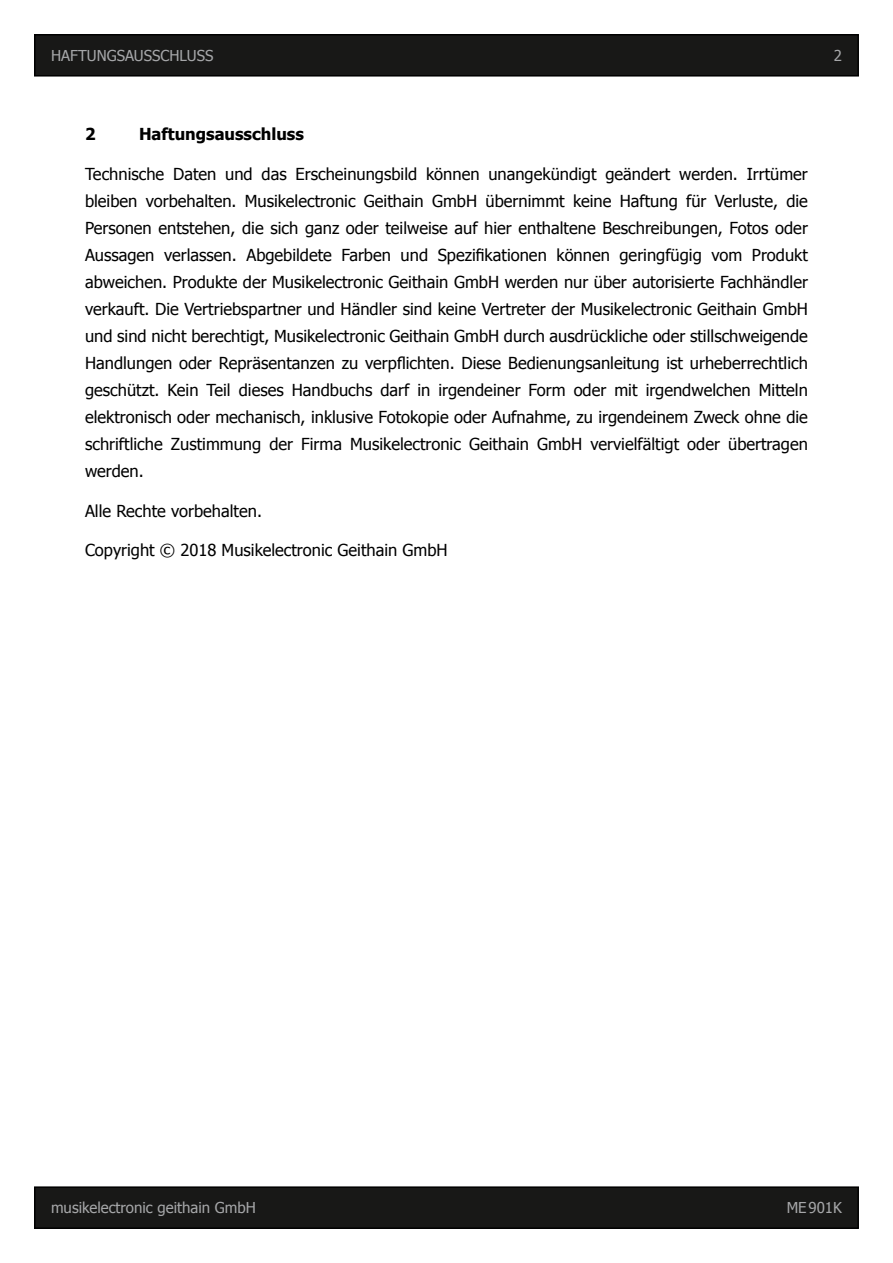
<style>
.page{position:relative;width:893px;height:1263px;background:#fff}
.page>*{position:absolute;margin:0;border:0;box-sizing:border-box;transform-origin:0 0}
.t1{font:16.5px/27px "Tahoma";color:#000;text-align:justify}
.t2{font:700 16.5px "Tahoma";color:#000}
.t3{font:15px "Tahoma";color:#a6a7a9}
</style>
<div class="page">
<div style="left:35px;top:35px;width:823px;height:41px;background:#181817"></div>
<div style="left:34px;top:34px;width:825px;height:43px;border:2px solid #000"></div>
<div style="left:35px;top:1187px;width:823px;height:41px;background:#181817"></div>
<div style="left:34px;top:1186px;width:825px;height:43px;border:2px solid #000"></div>
<p class="t3" style="left:51px;top:46px;width:164px">HAFTUNGSAUSSCHLUSS</p>
<p class="t3" style="left:834px;top:45px;width:10px">2</p>
<p class="t2" style="left:85px;top:123px;width:12px">2</p>
<p class="t2" style="left:139px;top:123px;width:166px">Haftungsausschluss</p>
<p class="t1" style="left:85px;top:160px;width:724px">Technische Daten und das Erscheinungsbild können unangekündigt geändert werden. Irrtümer bleiben vorbehalten. Musikelectronic Geithain GmbH übernimmt keine Haftung für Verluste, die Personen entstehen, die sich ganz oder teilweise auf hier enthaltene Beschreibungen, Fotos oder Aussagen verlassen. Abgebildete Farben und Spezifikationen können geringfügig vom Produkt abweichen. Produkte der Musikelectronic Geithain GmbH werden nur über autorisierte Fachhändler verkauft. Die Vertriebspartner und Händler sind keine Vertreter der Musikelectronic Geithain GmbH und sind nicht berechtigt, Musikelectronic Geithain GmbH durch ausdrückliche oder stillschweigende Handlungen oder Repräsentanzen zu verpflichten. Diese Bedienungsanleitung ist urheberrechtlich geschützt. Kein Teil dieses Handbuchs darf in irgendeiner Form oder mit irgendwelchen Mitteln elektronisch oder mechanisch, inklusive Fotokopie oder Aufnahme, zu irgendeinem Zweck ohne die schriftliche Zustimmung der Firma Musikelectronic Geithain GmbH vervielfältigt oder übertragen werden.</p>
<p class="t1" style="left:85px;top:496px;width:178px">Alle Rechte vorbehalten.</p>
<p class="t1" style="left:85px;top:536px;width:364px">Copyright © 2018 Musikelectronic Geithain GmbH</p>
<p class="t3" style="left:51px;top:1198px;width:206px">musikelectronic geithain GmbH</p>
<p class="t3" style="left:787px;top:1198px;width:57px">ME901K</p>
</div>
